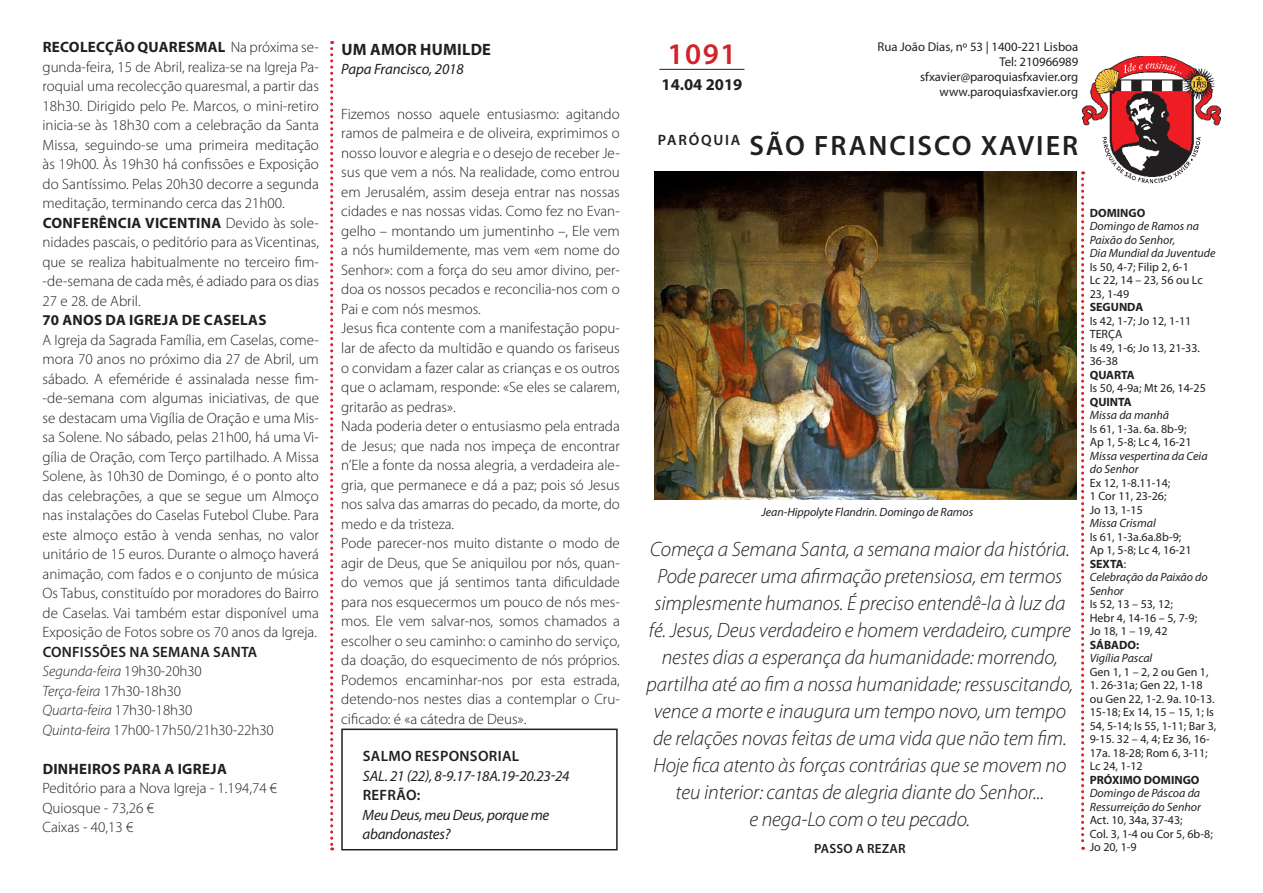
<style>
.page{position:relative;width:1263px;height:893px;background:#fff}
.page>*{position:absolute;margin:0;border:0;box-sizing:border-box;transform-origin:0 0}
.t1{font:600 30px "Myriad Pro";color:#d1232a}
.t2{font:600 28.05px "Myriad Pro";letter-spacing:.07em;color:#231f20}
.t3{font:italic 300 20.85px/27px "Myriad Pro";letter-spacing:-.005em;color:#231f20;text-align:center}
.t4{font:700 16.5px "Myriad Pro";letter-spacing:.015em;color:#231f20}
.t5{font:300 15px/19.5px "Myriad Pro";color:#231f20;text-align:justify}
.t6{font:italic 15px/19.5px "Myriad Pro";letter-spacing:-.02em;color:#231f20}
.t7{font:italic 300 15px "Myriad Pro";letter-spacing:-.005em;color:#231f20}
.t8{font:600 15px "Myriad Pro";letter-spacing:.02em;color:#231f20}
.t9{font:700 15px "Myriad Pro";letter-spacing:.02em;color:#231f20}
.t10{font:600 15px "Myriad Pro";letter-spacing:.12em;color:#231f20}
.t11{font:600 13.35px "Myriad Pro";letter-spacing:.015em;color:#231f20}
.t12{font:12.75px "Myriad Pro";color:#231f20}
.t13{font:12px/13.5px "Myriad Pro";color:#231f20}
.t14{font:italic 12px/13.5px "Myriad Pro";color:#231f20}
.t15{font:700 12px "Myriad Pro";color:#231f20}
.s1{font-weight:700}
.s2{font-style:normal}
.s3{font-style:italic}
.s4{font-weight:400}
</style>
<div class="page">
<img style="left:1083px;top:56px;width:137px;height:128px">
<svg style="left:1081px;top:171px;width:3px;height:679px"></svg>
<svg style="left:330px;top:41px;width:3px;height:809px"></svg>
<hr style="left:659px;top:69px;width:85px;height:1px;background:#231f20">
<div style="left:341px;top:729px;width:277px;height:121px;border:2px solid #231f20"></div>
<img style="left:655px;top:171px;width:422px;height:328px">
<p class="t5" style="left:43px;top:38px;width:278px"><span class="s1">RECOLECÇÃO QUARESMAL</span> Na próxima se&shy;gunda-feira, 15 de Abril, realiza-se na Igreja Pa&shy;roquial uma recolecção quaresmal, a partir das 18h30. Dirigido pelo Pe. Marcos, o mini-retiro inicia-se às 18h30 com a celebração da Santa Missa, seguindo-se uma primeira meditação às 19h00. Às 19h30 há confissões e Exposição do Santíssimo. Pelas 20h30 decorre a segunda meditação, terminando cerca das 21h00.</p>
<p class="t5" style="left:43px;top:213px;width:278px"><span class="s1">CONFERÊNCIA VICENTINA</span> Devido às sole&shy;nidades pascais, o peditório para as Vicentinas, que se realiza habitualmente no terceiro fim--de-semana de cada mês, é adiado para os dias 27 e 28. de Abril.</p>
<p class="t9" style="left:43px;top:310px;width:225px">70 ANOS DA IGREJA DE CASELAS</p>
<p class="t5" style="left:43px;top:330px;width:278px">A Igreja da Sagrada Família, em Caselas, come&shy;mora 70 anos no próximo dia 27 de Abril, um sábado. A efeméride é assinalada nesse fim--de-semana com algumas iniciativas, de que se destacam uma Vigília de Oração e uma Mis&shy;sa Solene. No sábado, pelas 21h00, há uma Vi&shy;gília de Oração, com Terço partilhado. A Missa Solene, às 10h30 de Domingo, é o ponto alto das celebrações, a que se segue um Almoço nas instalações do Caselas Futebol Clube. Para este almoço estão à venda senhas, no valor unitário de 15 euros. Durante o almoço haverá animação, com fados e o conjunto de música Os Tabus, constituído por moradores do Bairro de Caselas. Vai também estar disponível uma Exposição de Fotos sobre os 70 anos da Igreja.</p>
<p class="t8" style="left:43px;top:642px;width:216px">CONFISSÕES NA SEMANA SANTA</p>
<p class="t7" style="left:43px;top:662px;width:161px">Segunda-feira <span class="s2">19h30-20h30</span></p>
<p class="t7" style="left:43px;top:682px;width:140px">Terça-feira <span class="s2">17h30-18h30</span></p>
<p class="t7" style="left:43px;top:701px;width:151px">Quarta-feira <span class="s2">17h30-18h30</span></p>
<p class="t5" style="left:43px;top:720px;width:233px"><span class="s3">Quinta-feira</span> 17h00-17h50/21h30-22h30</p>
<p class="t9" style="left:43px;top:759px;width:186px">DINHEIROS PARA A IGREJA</p>
<p class="t5" style="left:43px;top:779px;width:236px">Peditório para a Nova Igreja - 1.194,74 €</p>
<p class="t5" style="left:43px;top:798px;width:113px">Quiosque - 73,26 €</p>
<p class="t5" style="left:43px;top:818px;width:92px">Caixas - 40,13 €</p>
<p class="t4" style="left:341px;top:39px;width:151px">UM AMOR HUMILDE</p>
<p class="t6" style="left:341px;top:59px;width:124px">Papa Francisco, 2018</p>
<p class="t5" style="left:341px;top:104px;width:280px">Fizemos nosso aquele entusiasmo: agitando ramos de palmeira e de oliveira, exprimimos o nosso louvor e alegria e o desejo de receber Je&shy;sus que vem a nós. Na realidade, como entrou em Jerusalém, assim deseja entrar nas nossas cidades e nas nossas vidas. Como fez no Evan&shy;gelho – montando um jumentinho –, Ele vem a nós humildemente, mas vem «em nome do Senhor»: com a força do seu amor divino, per&shy;doa os nossos pecados e reconcilia-nos com o Pai e com nós mesmos.</p>
<p class="t5" style="left:341px;top:319px;width:280px">Jesus fica contente com a manifestação popu&shy;lar de afecto da multidão e quando os fariseus o convidam a fazer calar as crianças e os outros que o aclamam, responde: «Se eles se calarem, gritarão as pedras».</p>
<p class="t5" style="left:341px;top:416px;width:280px">Nada poderia deter o entusiasmo pela entrada de Jesus; que nada nos impeça de encontrar n’Ele a fonte da nossa alegria, a verdadeira ale&shy;gria, que permanece e dá a paz; pois só Jesus nos salva das amarras do pecado, da morte, do medo e da tristeza.</p>
<p class="t5" style="left:341px;top:533px;width:280px">Pode parecer-nos muito distante o modo de agir de Deus, que Se aniquilou por nós, quan&shy;do vemos que já sentimos tanta dificuldade para nos esquecermos um pouco de nós mes&shy;mos. Ele vem salvar-nos, somos chamados a escolher o seu caminho: o caminho do serviço, da doação, do esquecimento de nós próprios.<br>Podemos encaminhar-nos por esta estrada, detendo-nos nestes dias a contemplar o Cru&shy;cificado: é «a cátedra de Deus».</p>
<p class="t8" style="left:363px;top:747px;width:158px">SALMO RESPONSORIAL</p>
<p class="t6" style="left:363px;top:766px;width:208px">SAL. 21 (22), 8-9.17-18A.19-20.23-24</p>
<p class="t8" style="left:363px;top:786px;width:59px">REFRÃO:</p>
<p class="t6" style="left:363px;top:805px;width:188px">Meu Deus, meu Deus, porque me abandonastes?</p>
<p class="t1" style="left:667px;top:34px;width:70px">1091</p>
<p class="t4" style="left:661px;top:74px;width:82px">14.04 2019</p>
<p class="t12" style="left:877px;top:38px;width:202px">Rua João Dias, nº 53 | 1400-221 Lisboa</p>
<p class="t12" style="left:999px;top:54px;width:81px">Tel: 210966989</p>
<p class="t12" style="left:920px;top:69px;width:160px">sfxavier@paroquiasfxavier.org</p>
<p class="t12" style="left:939px;top:84px;width:140px">www.paroquiasfxavier.org</p>
<p class="t10" style="left:658px;top:130px;width:84px">PARÓQUIA</p>
<p class="t2" style="left:749px;top:127px;width:330px">SÃO FRANCISCO XAVIER</p>
<p class="t14" style="left:761px;top:505px;width:213px">Jean-Hippolyte Flandrin. Domingo de Ramos</p>
<p class="t3" style="left:647px;top:535px;width:428px">Começa a Semana Santa, a semana maior da história.<br>Pode parecer uma afirmação pretensiosa, em termos simplesmente humanos. É preciso entendê-la à luz da fé. Jesus, Deus verdadeiro e homem verdadeiro, cumpre nestes dias a esperança da humanidade: morrendo, partilha até ao fim a nossa humanidade; ressuscitando, vence a morte e inaugura um tempo novo, um tempo de relações novas feitas de uma vida que não tem fim.<br>Hoje fica atento às forças contrárias que se movem no teu interior: cantas de alegria diante do Senhor...</p>
<p class="t3" style="left:749px;top:805px;width:222px">e nega-Lo com o teu pecado.</p>
<p class="t11" style="left:814px;top:840px;width:93px">PASSO A REZAR</p>
<p class="t15" style="left:1090px;top:205px;width:57px">DOMINGO</p>
<p class="t14" style="left:1090px;top:219px;width:111px">Domingo de Ramos na<br>Paixão do Senhor,</p>
<p class="t14" style="left:1090px;top:246px;width:127px">Dia Mundial da Juventude</p>
<p class="t13" style="left:1090px;top:260px;width:101px">Is 50, 4-7; Filip 2, 6-1</p>
<p class="t13" style="left:1090px;top:273px;width:114px">Lc 22, 14 – 23, 56 ou Lc<br>23, 1-49</p>
<p class="t15" style="left:1090px;top:299px;width:55px">SEGUNDA</p>
<p class="t13" style="left:1090px;top:314px;width:103px">Is 42, 1-7; Jo 12, 1-11</p>
<p class="t13" style="left:1090px;top:327px;width:34px">TERÇA</p>
<p class="t13" style="left:1090px;top:341px;width:112px">Is 49, 1-6; Jo 13, 21-33.<br>36-38</p>
<p class="t15" style="left:1090px;top:367px;width:46px">QUARTA</p>
<p class="t13" style="left:1090px;top:381px;width:118px">Is 50, 4-9a; Mt 26, 14-25</p>
<p class="t15" style="left:1090px;top:394px;width:44px">QUINTA</p>
<p class="t14" style="left:1090px;top:408px;width:81px">Missa da manhã</p>
<p class="t13" style="left:1090px;top:422px;width:98px">Is 61, 1-3a. 6a. 8b-9;</p>
<p class="t13" style="left:1090px;top:435px;width:103px">Ap 1, 5-8; Lc 4, 16-21</p>
<p class="t14" style="left:1090px;top:449px;width:119px">Missa vespertina da Ceia do Senhor</p>
<p class="t13" style="left:1090px;top:476px;width:82px">Ex 12, 1-8.11-14;</p>
<p class="t13" style="left:1090px;top:489px;width:78px">1 Cor 11, 23-26;</p>
<p class="t13" style="left:1090px;top:503px;width:55px">Jo 13, 1-15</p>
<p class="t14" style="left:1090px;top:516px;width:67px">Missa Crismal</p>
<p class="t13" style="left:1090px;top:530px;width:93px">Is 61, 1-3a.6a.8b-9;</p>
<p class="t13" style="left:1090px;top:543px;width:103px">Ap 1, 5-8; Lc 4, 16-21</p>
<p class="t15" style="left:1090px;top:556px;width:38px">SEXTA<span class="s4">:</span></p>
<p class="t14" style="left:1090px;top:570px;width:120px">Celebração da Paixão do<br>Senhor</p>
<p class="t13" style="left:1090px;top:597px;width:85px">Is 52, 13 – 53, 12;</p>
<p class="t13" style="left:1090px;top:611px;width:109px">Hebr 4, 14-16 – 5, 7-9;</p>
<p class="t13" style="left:1090px;top:624px;width:79px">Jo 18, 1 – 19, 42</p>
<p class="t15" style="left:1090px;top:637px;width:51px">SÁBADO:</p>
<p class="t14" style="left:1090px;top:651px;width:64px">Vigília Pascal</p>
<p class="t13" style="left:1090px;top:665px;width:120px">Gen 1, 1 – 2, 2 ou Gen 1,</p>
<p class="t13" style="left:1090px;top:678px;width:128px">1. 26-31a; Gen 22, 1-18 ou Gen 22, 1-2. 9a. 10-13.<br>15-18; Ex 14, 15 – 15, 1; Is<br>54, 5-14; Is 55, 1-11; Bar 3,<br>9-15. 32 – 4, 4; Ez 36, 16-<br>17a. 18-28; Rom 6, 3-11;<br>Lc 24, 1-12</p>
<p class="t15" style="left:1090px;top:772px;width:111px">PRÓXIMO DOMINGO</p>
<p class="t14" style="left:1090px;top:786px;width:113px">Domingo de Páscoa da<br>Ressurreição do Senhor</p>
<p class="t13" style="left:1090px;top:813px;width:94px">Act. 10, 34a, 37-43;</p>
<p class="t13" style="left:1090px;top:827px;width:125px">Col. 3, 1-4 ou Cor 5, 6b-8;<br>Jo 20, 1-9</p>
</div>
